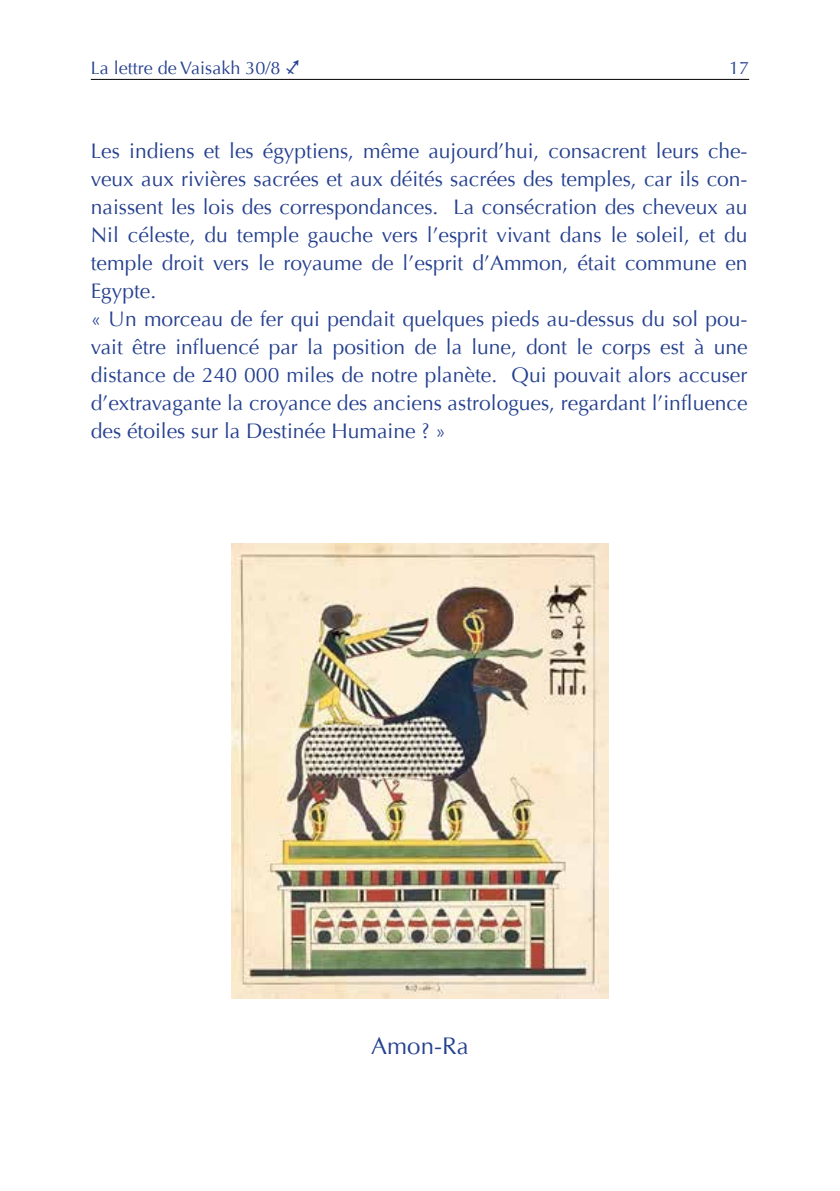
<style>
.page{position:relative;width:840px;height:1191px;background:#fff}
.page>*{position:absolute;margin:0;border:0;box-sizing:border-box;transform-origin:0 0}
.t1{font:24px "Optima";color:#25408f}
.t2{font:21px/28px "Optima";color:#25408f}
.t3{font:18px "Optima";color:#25408f}
.s1{font-family:"Glyphs"}
</style>
<div class="page">
<hr style="left:91px;top:79px;width:657px;height:1px;background:#000">
<img style="left:231px;top:544px;width:377px;height:454px">
<p class="t3" style="left:91px;top:57px;width:210px">La lettre de Vaisakh 30/8 <span class="s1">9</span></p>
<p class="t3" style="left:728px;top:57px;width:22px">17</p>
<p class="t2" style="left:91px;top:137px;width:658px">Les indiens et les égyptiens, même aujourd’hui, consacrent leurs che&shy;veux aux rivières sacrées et aux déités sacrées des temples, car ils con&shy;naissent les lois des correspondances. La consécration des cheveux au Nil céleste, du temple gauche vers l’esprit vivant dans le soleil, et du temple droit vers le royaume de l’esprit d’Ammon, était commune en Egypte.<br>« Un morceau de fer qui pendait quelques pieds au-dessus du sol pou&shy;vait être influencé par la position de la lune, dont le corps est à une distance de 240 000 miles de notre planète. Qui pouvait alors accuser d’extravagante la croyance des anciens astrologues, regardant l’influence des étoiles sur la Destinée Humaine ? »</p>
<p class="t1" style="left:371px;top:1032px;width:99px">Amon-Ra</p>
</div>
